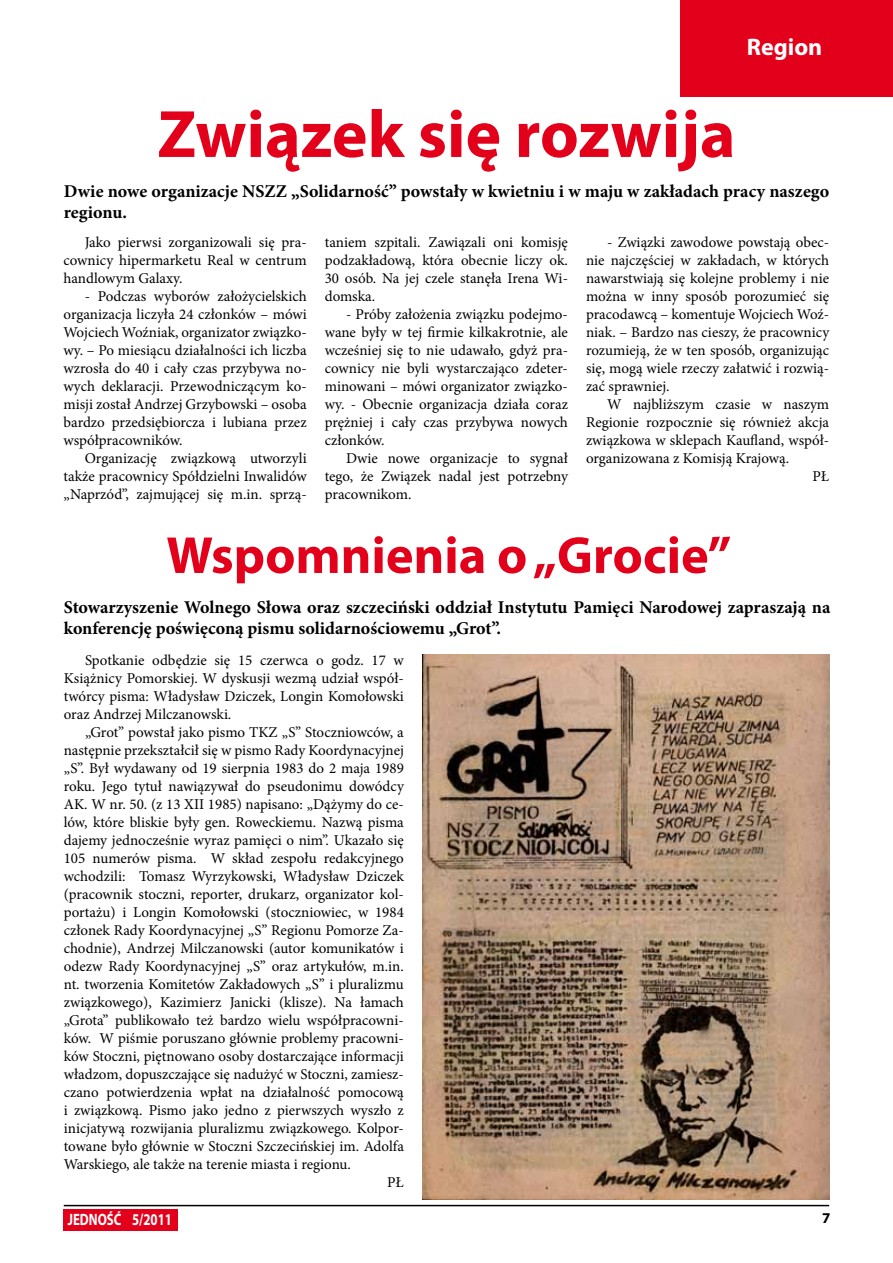
<style>
.page{position:relative;width:893px;height:1263px;background:#fff}
.page>*{position:absolute;margin:0;border:0;box-sizing:border-box;transform-origin:0 0}
.t1{font:700 67.5px "Myriad Pro";color:#e2001a}
.t2{font:700 52.5px "Myriad Pro";color:#e2001a}
.t3{font:700 24px "Myriad Pro";color:#fff}
.t4{font:700 18px/21.6px "Minion Pro";color:#000}
.t5{font:700 16.5px "Myriad Pro";color:#fff;scale:.78 1}
.t6{font:15px/18px "Minion Pro";color:#000;text-align:justify}
.t7{font:700 15px "Myriad Pro";color:#000}
</style>
<div class="page">
<div style="left:680px;top:0;width:213px;height:96px;background:#e2001a"></div>
<div style="left:64px;top:1209px;width:114px;height:21px;background:#e2001a"></div>
<hr style="left:64px;top:1205px;width:765px;height:1px;background:#000">
<img style="left:422px;top:654px;width:407px;height:545px">
<h3 class="t3" style="left:747px;top:32px;width:77px">Region</h3>
<h1 class="t1" style="left:157px;top:90px;width:580px">Związek się rozwija</h1>
<p class="t4" style="left:64px;top:180px;width:767px">Dwie nowe organizacje NSZZ „Solidarność” powstały w kwietniu i w maju w zakładach pracy naszego regionu.</p>
<p class="t6" style="left:64px;top:233px;width:245px;text-indent:21px">Jako pierwsi zorganizowali się pra&shy;cownicy hipermarketu Real w centrum handlowym Galaxy.</p>
<p class="t6" style="left:64px;top:287px;width:245px;text-indent:21px">- Podczas wyborów założycielskich organizacja liczyła 24 członków – mówi Wojciech Woźniak, organizator związko&shy;wy. – Po miesiącu działalności ich liczba wzrosła do 40 i cały czas przybywa no&shy;wych deklaracji. Przewodniczącym ko&shy;misji został Andrzej Grzybowski – osoba bardzo przedsiębiorcza i lubiana przez współpracowników.</p>
<p class="t6" style="left:64px;top:449px;width:245px;text-indent:21px">Organizację związkową utworzyli także pracownicy Spółdzielni Inwalidów „Naprzód”, zajmującej się m.in. sprzą-</p>
<p class="t6" style="left:325px;top:233px;width:245px">taniem szpitali. Zawiązali oni komisję podzakładową, która obecnie liczy ok.<br>30 osób. Na jej czele stanęła Irena Wi&shy;domska.</p>
<p class="t6" style="left:325px;top:305px;width:245px;text-indent:21px">- Próby założenia związku podejmo&shy;wane były w tej firmie kilkakrotnie, ale wcześniej się to nie udawało, gdyż pra&shy;cownicy nie byli wystarczająco zdeter&shy;minowani – mówi organizator związko&shy;wy. - Obecnie organizacja działa coraz prężniej i cały czas przybywa nowych członków.</p>
<p class="t6" style="left:325px;top:449px;width:245px;text-indent:21px">Dwie nowe organizacje to sygnał tego, że Związek nadal jest potrzebny pracownikom.</p>
<p class="t6" style="left:586px;top:233px;width:245px;text-indent:21px">- Związki zawodowe powstają obec&shy;nie najczęściej w zakładach, w których nawarstwiają się kolejne problemy i nie można w inny sposób porozumieć się pracodawcą – komentuje Wojciech Woź&shy;niak. – Bardzo nas cieszy, że pracownicy rozumieją, że w ten sposób, organizując się, mogą wiele rzeczy załatwić i rozwią&shy;zać sprawniej.</p>
<p class="t6" style="left:607px;top:395px;width:223px">W najbliższym czasie w naszym</p>
<p class="t6" style="left:586px;top:413px;width:245px">Regionie rozpocznie się również akcja</p>
<p class="t6" style="left:586px;top:431px;width:245px">związkowa w sklepach Kaufland, współ-</p>
<p class="t6" style="left:586px;top:449px;width:205px">organizowana z Komisją Krajową.</p>
<p class="t6" style="left:812px;top:467px;width:18px">PŁ</p>
<h2 class="t2" style="left:166px;top:521px;width:566px">Wspomnienia o „Grocie”</h2>
<p class="t4" style="left:64px;top:596px;width:768px">Stowarzyszenie Wolnego Słowa oraz szczeciński oddział Instytutu Pamięci Narodowej zapraszają na konferencję poświęconą pismu solidarnościowemu „Grot”.</p>
<p class="t6" style="left:64px;top:652px;width:342px;text-indent:21px">Spotkanie odbędzie się 15 czerwca o godz. 17 w Książnicy Pomorskiej. W dyskusji wezmą udział współ&shy;twórcy pisma: Władysław Dziczek, Longin Komołowski oraz Andrzej Milczanowski.</p>
<p class="t6" style="left:85px;top:724px;width:320px">„Grot” powstał jako pismo TKZ „S” Stoczniowców, a</p>
<p class="t6" style="left:64px;top:742px;width:342px">następnie przekształcił się w pismo Rady Koordynacyjnej</p>
<p class="t6" style="left:64px;top:760px;width:342px">„S”. Był wydawany od 19 sierpnia 1983 do 2 maja 1989</p>
<p class="t6" style="left:64px;top:778px;width:342px">roku. Jego tytuł nawiązywał do pseudonimu dowódcy</p>
<p class="t6" style="left:64px;top:796px;width:342px">AK. W nr. 50. (z 13 XII 1985) napisano: „Dążymy do ce-</p>
<p class="t6" style="left:64px;top:814px;width:342px">lów, które bliskie były gen. Roweckiemu. Nazwą pisma</p>
<p class="t6" style="left:64px;top:832px;width:342px">dajemy jednocześnie wyraz pamięci o nim”. Ukazało się</p>
<p class="t6" style="left:64px;top:850px;width:342px">105 numerów pisma. W skład zespołu redakcyjnego</p>
<p class="t6" style="left:64px;top:868px;width:342px">wchodzili: Tomasz Wyrzykowski, Władysław Dziczek</p>
<p class="t6" style="left:64px;top:886px;width:342px">(pracownik stoczni, reporter, drukarz, organizator kol-</p>
<p class="t6" style="left:64px;top:904px;width:342px">portażu) i Longin Komołowski (stoczniowiec, w 1984</p>
<p class="t6" style="left:64px;top:922px;width:342px">członek Rady Koordynacyjnej „S” Regionu Pomorze Za-</p>
<p class="t6" style="left:64px;top:940px;width:342px">chodnie), Andrzej Milczanowski (autor komunikatów i</p>
<p class="t6" style="left:64px;top:958px;width:342px">odezw Rady Koordynacyjnej „S” oraz artykułów, m.in.</p>
<p class="t6" style="left:64px;top:976px;width:342px">nt. tworzenia Komitetów Zakładowych „S” i pluralizmu</p>
<p class="t6" style="left:64px;top:994px;width:342px">związkowego), Kazimierz Janicki (klisze). Na łamach</p>
<p class="t6" style="left:64px;top:1012px;width:342px">„Grota” publikowało też bardzo wielu współpracowni-</p>
<p class="t6" style="left:64px;top:1030px;width:342px">ków. W piśmie poruszano głównie problemy pracowni-</p>
<p class="t6" style="left:64px;top:1048px;width:342px">ków Stoczni, piętnowano osoby dostarczające informacji</p>
<p class="t6" style="left:64px;top:1066px;width:342px">władzom, dopuszczające się nadużyć w Stoczni, zamiesz-</p>
<p class="t6" style="left:64px;top:1084px;width:342px">czano potwierdzenia wpłat na działalność pomocową</p>
<p class="t6" style="left:64px;top:1102px;width:342px">i związkową. Pismo jako jedno z pierwszych wyszło z</p>
<p class="t6" style="left:64px;top:1120px;width:342px">inicjatywą rozwijania pluralizmu związkowego. Kolpor-</p>
<p class="t6" style="left:64px;top:1138px;width:342px">towane było głównie w Stoczni Szczecińskiej im. Adolfa</p>
<p class="t6" style="left:64px;top:1156px;width:289px">Warskiego, ale także na terenie miasta i regionu.</p>
<p class="t6" style="left:387px;top:1174px;width:18px">PŁ</p>
<p class="t5" style="left:68px;top:1208px;width:135px">JEDNOŚĆ 5/2011</p>
<p class="t7" style="left:822px;top:1208px;width:10px">7</p>
</div>
